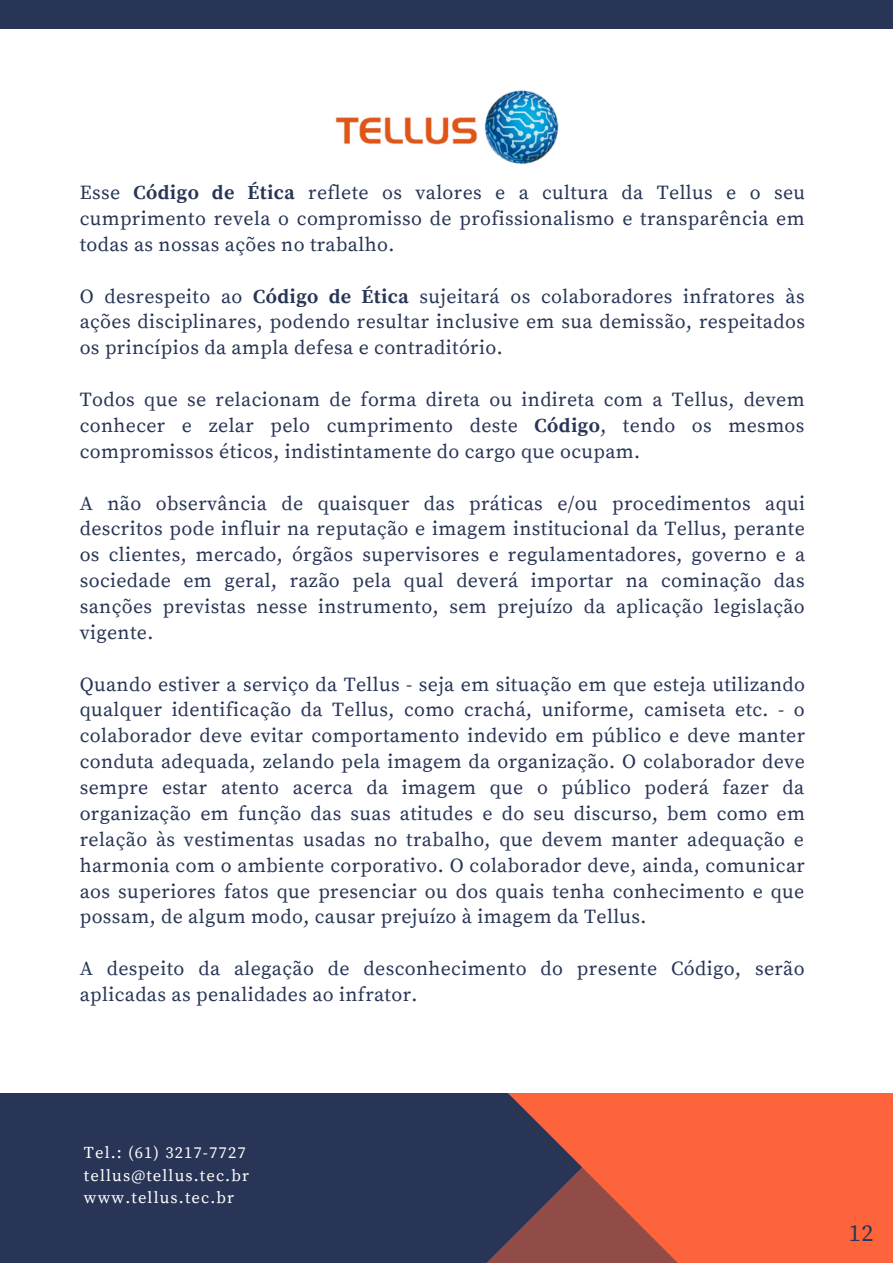
<style>
.page{position:relative;width:893px;height:1264px;background:#fff}
.page>*{position:absolute;margin:0;border:0;box-sizing:border-box;transform-origin:0 0}
.t1{font:24px "Source Serif Pro";color:#283556}
.t2{font:19.8px/25.8px "Source Serif Pro";letter-spacing:.02em;color:#283556;text-align:justify}
.t3{font:16.5px/22.5px "Source Serif Pro";letter-spacing:.07em;color:#fff}
.s1{font-weight:700}
</style>
<div class="page">
<div style="left:0;top:0;width:892px;height:1262px;background:#283556"></div>
<svg style="left:474px;top:1092px;width:418px;height:170px;fill:#fe643b"></svg>
<div style="left:0;top:29px;width:892px;height:1063px;background:#fff"></div>
<img style="left:335px;top:90px;width:224px;height:75px">
<p class="t2" style="left:80px;top:180px;width:726px">Esse <span class="s1">Código de Ética</span> reflete os valores e a cultura da Tellus e o seu cumprimento revela o compromisso de profissionalismo e transparência em todas as nossas ações no trabalho.</p>
<p class="t2" style="left:80px;top:284px;width:726px">O desrespeito ao <span class="s1">Código de Ética</span> sujeitará os colaboradores infratores às ações disciplinares, podendo resultar inclusive em sua demissão, respeitados os princípios da ampla defesa e contraditório.</p>
<p class="t2" style="left:80px;top:387px;width:726px">Todos que se relacionam de forma direta ou indireta com a Tellus, devem conhecer e zelar pelo cumprimento deste <span class="s1">Código</span>, tendo os mesmos compromissos éticos, indistintamente do cargo que ocupam.</p>
<p class="t2" style="left:80px;top:491px;width:726px">A não observância de quaisquer das práticas e/ou procedimentos aqui descritos pode influir na reputação e imagem institucional da Tellus, perante os clientes, mercado, órgãos supervisores e regulamentadores, governo e a sociedade em geral, razão pela qual deverá importar na cominação das sanções previstas nesse instrumento, sem prejuízo da aplicação legislação vigente.</p>
<p class="t2" style="left:80px;top:672px;width:726px">Quando estiver a serviço da Tellus - seja em situação em que esteja utilizando qualquer identificação da Tellus, como crachá, uniforme, camiseta etc. - o colaborador deve evitar comportamento indevido em público e deve manter conduta adequada, zelando pela imagem da organização. O colaborador deve sempre estar atento acerca da imagem que o público poderá fazer da organização em função das suas atitudes e do seu discurso, bem como em relação às vestimentas usadas no trabalho, que devem manter adequação e harmonia com o ambiente corporativo. O colaborador deve, ainda, comunicar aos superiores fatos que presenciar ou dos quais tenha conhecimento e que possam, de algum modo, causar prejuízo à imagem da Tellus.</p>
<p class="t2" style="left:80px;top:956px;width:726px">A despeito da alegação de desconhecimento do presente Código, serão aplicadas as penalidades ao infrator.</p>
<p class="t3" style="left:84px;top:1142px;width:166px">Tel.: (61) 3217-7727 tellus@tellus.tec.br www.tellus.tec.br</p>
<p class="t1" style="left:848px;top:1218px;width:26px">12</p>
</div>
